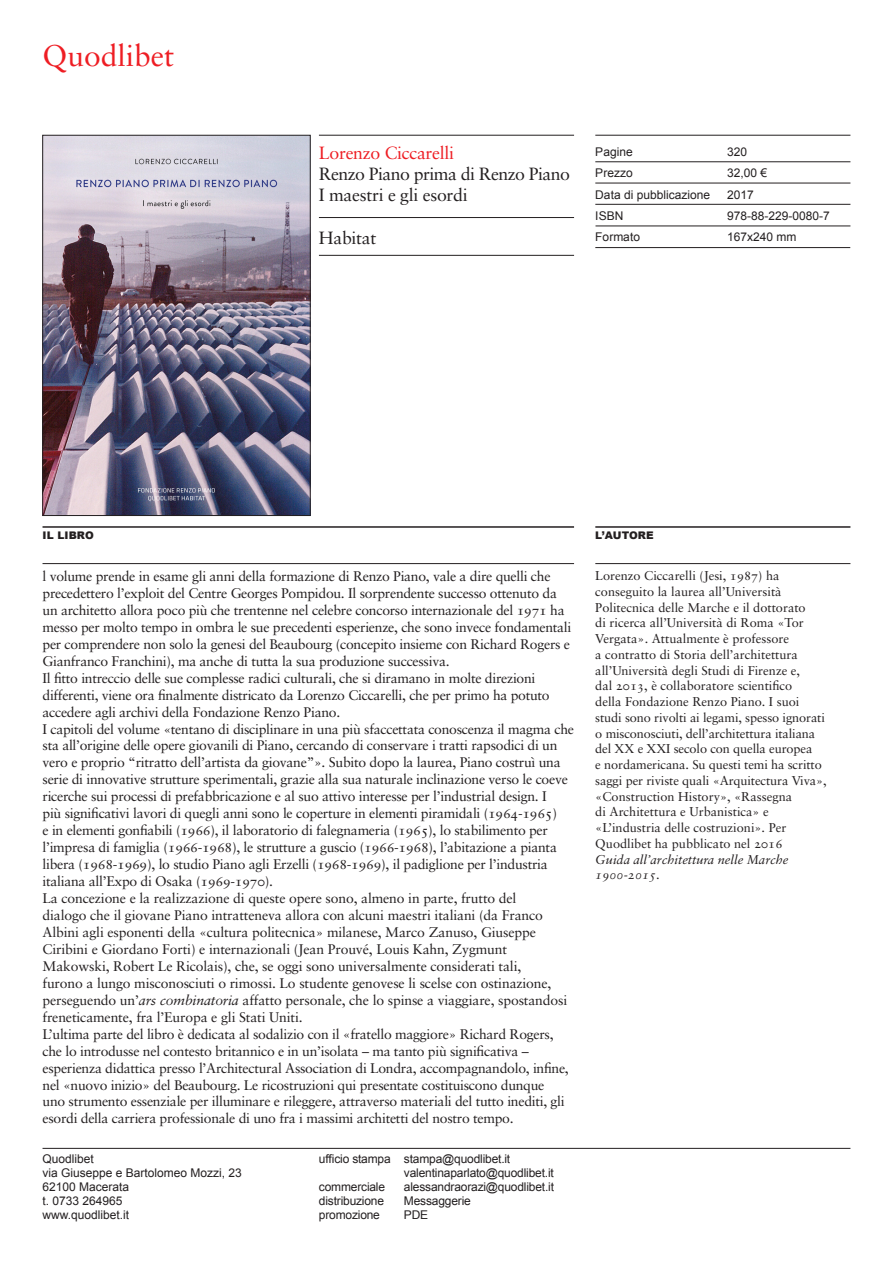
<style>
.page{position:relative;width:893px;height:1263px;background:#fff}
.page>*{position:absolute;margin:0;border:0;box-sizing:border-box;transform-origin:0 0}
.t1{font:30px "Sabon Roman Os F";color:#ee1d23}
.t2{font:17.7px "Sabon Roman Os F";letter-spacing:-.03em;color:#231f20}
.t3{font:17.7px "Sabon Roman Os F";letter-spacing:-.015em;color:#ee1d23}
.t4{font:13.95px/17px "Sabon Roman Os F";letter-spacing:-.02em;color:#231f20}
.t5{font:12.75px/15.8px "Sabon Roman Os F";color:#231f20}
.t6{font:12px "Arial";color:#231f20}
.t7{font:900 10.5px "Arial";letter-spacing:.01em;color:#231f20}
.s1{font-family:"Sabon Italic Os F"}
</style>
<div class="page">
<hr style="left:43px;top:1148px;width:807px;height:1px;background:#231f20">
<hr style="left:319px;top:135px;width:255px;height:1px;background:#231f20">
<hr style="left:43px;top:526px;width:531px;height:2px;background:#231f20">
<hr style="left:595px;top:526px;width:255px;height:2px;background:#231f20">
<hr style="left:43px;top:563px;width:531px;height:1px;background:#231f20">
<hr style="left:595px;top:563px;width:255px;height:1px;background:#231f20">
<hr style="left:595px;top:135px;width:255px;height:1px;background:#231f20">
<hr style="left:595px;top:162px;width:255px;height:1px;background:#231f20">
<hr style="left:595px;top:183px;width:255px;height:1px;background:#231f20">
<hr style="left:595px;top:204px;width:255px;height:1px;background:#231f20">
<hr style="left:595px;top:226px;width:255px;height:1px;background:#231f20">
<hr style="left:595px;top:247px;width:255px;height:1px;background:#231f20">
<hr style="left:319px;top:217px;width:255px;height:1px;background:#231f20">
<img style="left:45px;top:137px;width:263px;height:377px">
<div style="left:43px;top:135px;width:267px;height:381px;border:1px solid #231f20"></div>
<hr style="left:319px;top:255px;width:255px;height:1px;background:#231f20">
<p class="t1" style="left:43px;top:38px;width:133px">Quodlibet</p>
<p class="t3" style="left:319px;top:142px;width:137px">Lorenzo Ciccarelli</p>
<p class="t2" style="left:319px;top:163px;width:253px">Renzo Piano prima di Renzo Piano</p>
<p class="t2" style="left:319px;top:184px;width:150px">I maestri e gli esordi</p>
<p class="t2" style="left:319px;top:227px;width:59px">Habitat</p>
<p class="t6" style="left:595px;top:144px;width:39px">Pagine</p>
<p class="t6" style="left:595px;top:165px;width:39px">Prezzo</p>
<p class="t6" style="left:595px;top:186px;width:116px">Data di pubblicazione</p>
<p class="t6" style="left:595px;top:208px;width:30px">ISBN</p>
<p class="t6" style="left:595px;top:229px;width:46px">Formato</p>
<p class="t6" style="left:727px;top:144px;width:22px">320</p>
<p class="t6" style="left:727px;top:165px;width:42px">32,00 €</p>
<p class="t6" style="left:727px;top:186px;width:28px">2017</p>
<p class="t6" style="left:727px;top:208px;width:104px">978-88-229-0080-7</p>
<p class="t6" style="left:727px;top:229px;width:71px">167x240 mm</p>
<p class="t7" style="left:43px;top:529px;width:53px">IL LIBRO</p>
<p class="t7" style="left:595px;top:529px;width:60px">L’AUTORE</p>
<p class="t4" style="left:43px;top:567px;width:530px">l volume prende in esame gli anni della formazione di Renzo Piano, vale a dire quelli che precedettero l’exploit del Centre Georges Pompidou. Il sorprendente successo ottenuto da un architetto allora poco più che trentenne nel celebre concorso internazionale del 1971 ha messo per molto tempo in ombra le sue precedenti esperienze, che sono invece fondamentali per comprendere non solo la genesi del Beaubourg (concepito insieme con Richard Rogers e Gianfranco Franchini), ma anche di tutta la sua produzione successiva.</p>
<p class="t4" style="left:43px;top:669px;width:509px">Il fitto intreccio delle sue complesse radici culturali, che si diramano in molte direzioni differenti, viene ora finalmente districato da Lorenzo Ciccarelli, che per primo ha potuto accedere agli archivi della Fondazione Renzo Piano.</p>
<p class="t4" style="left:43px;top:720px;width:533px">I capitoli del volume «tentano di disciplinare in una più sfaccettata conoscenza il magma che sta all’origine delle opere giovanili di Piano, cercando di conservare i tratti rapsodici di un vero e proprio “ritratto dell’artista da giovane”». Subito dopo la laurea, Piano costruì una serie di innovative strutture sperimentali, grazie alla sua naturale inclinazione verso le coeve ricerche sui processi di prefabbricazione e al suo attivo interesse per l’industrial design. I<br>più significativi lavori di quegli anni sono le coperture in elementi piramidali (1964-1965)<br>e in elementi gonfiabili (1966), il laboratorio di falegnameria (1965), lo stabilimento per l’impresa di famiglia (1966-1968), le strutture a guscio (1966-1968), l’abitazione a pianta libera (1968-1969), lo studio Piano agli Erzelli (1968-1969), il padiglione per l’industria italiana all’Expo di Osaka (1969-1970).</p>
<p class="t4" style="left:43px;top:889px;width:526px">La concezione e la realizzazione di queste opere sono, almeno in parte, frutto del<br>dialogo che il giovane Piano intratteneva allora con alcuni maestri italiani (da Franco Albini agli esponenti della «cultura politecnica» milanese, Marco Zanuso, Giuseppe Ciribini e Giordano Forti) e internazionali (Jean Prouvé, Louis Kahn, Zygmunt Makowski, Robert Le Ricolais), che, se oggi sono universalmente considerati tali,<br>furono a lungo misconosciuti o rimossi. Lo studente genovese li scelse con ostinazione, perseguendo un’<span class="s1">ars combinatoria</span> affatto personale, che lo spinse a viaggiare, spostandosi freneticamente, fra l’Europa e gli Stati Uniti.</p>
<p class="t4" style="left:43px;top:1025px;width:528px">L’ultima parte del libro è dedicata al sodalizio con il «fratello maggiore» Richard Rogers, che lo introdusse nel contesto britannico e in un’isolata – ma tanto più significativa – esperienza didattica presso l’Architectural Association di Londra, accompagnandolo, infine, nel «nuovo inizio» del Beaubourg. Le ricostruzioni qui presentate costituiscono dunque uno strumento essenziale per illuminare e rileggere, attraverso materiali del tutto inediti, gli esordi della carriera professionale di uno fra i massimi architetti del nostro tempo.</p>
<p class="t5" style="left:595px;top:567px;width:233px">Lorenzo Ciccarelli (Jesi, 1987) ha conseguito la laurea all’Università Politecnica delle Marche e il dottorato<br>di ricerca all’Università di Roma «Tor Vergata». Attualmente è professore<br>a contratto di Storia dell’architettura all’Università degli Studi di Firenze e,<br>dal 2013, è collaboratore scientifico<br>della Fondazione Renzo Piano. I suoi studi sono rivolti ai legami, spesso ignorati o misconosciuti, dell’architettura italiana del XX e XXI secolo con quella europea<br>e nordamericana. Su questi temi ha scritto saggi per riviste quali «Arquitectura Viva», «Construction History», «Rassegna<br>di Architettura e Urbanistica» e «L’industria delle costruzioni». Per Quodlibet ha pubblicato nel 2016<br><span class="s1">Guida all’architettura nelle Marche 1900-2015</span>.</p>
<p class="t6" style="left:43px;top:1150px;width:53px">Quodlibet</p>
<p class="t6" style="left:43px;top:1164px;width:201px">via Giuseppe e Bartolomeo Mozzi, 23</p>
<p class="t6" style="left:43px;top:1179px;width:88px">62100 Macerata</p>
<p class="t6" style="left:43px;top:1193px;width:82px">t. 0733 264965</p>
<p class="t6" style="left:43px;top:1207px;width:88px">www.quodlibet.it</p>
<p class="t6" style="left:319px;top:1150px;width:193px">ufficio stampa stampa@quodlibet.it</p>
<p class="t6" style="left:404px;top:1164px;width:151px">valentinaparlato@quodlibet.it</p>
<p class="t6" style="left:319px;top:1179px;width:68px">commerciale</p>
<p class="t6" style="left:404px;top:1179px;width:152px">alessandraorazi@quodlibet.it</p>
<p class="t6" style="left:319px;top:1193px;width:67px">distribuzione</p>
<p class="t6" style="left:404px;top:1193px;width:68px">Messaggerie</p>
<p class="t6" style="left:319px;top:1207px;width:63px">promozione</p>
<p class="t6" style="left:404px;top:1207px;width:26px">PDE</p>
</div>
